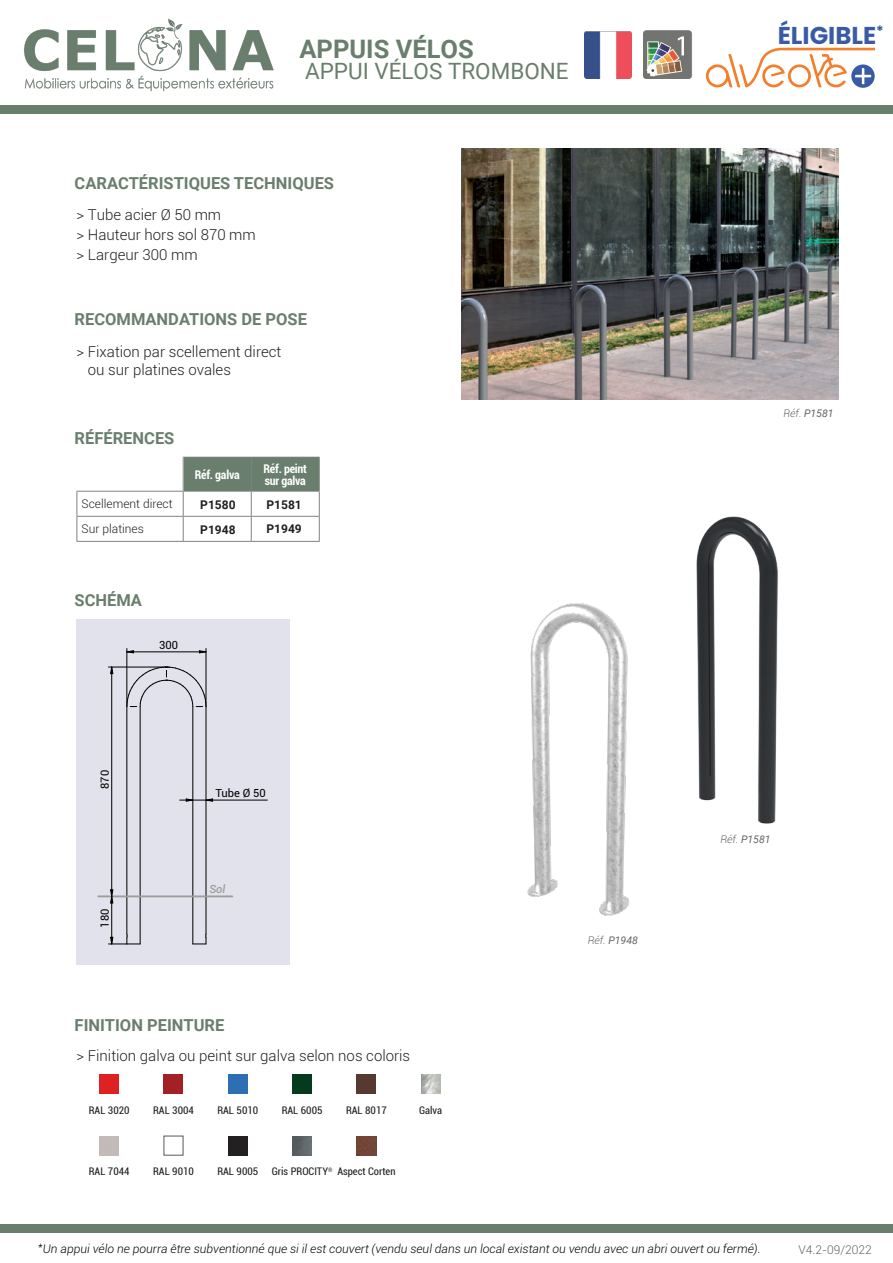
<style>
.page{position:relative;width:893px;height:1263px;background:#fff}
.page>*{position:absolute;margin:0;border:0;box-sizing:border-box;transform-origin:0 0}
.t1{font:700 25.5px "Roboto";color:#6a7e6d}
.t2{font:700 24.3px "Poppins";color:#395ba6}
.t3{font:22.5px "Roboto";color:#6a7e6d}
.t4{font:700 16.5px "Roboto";color:#6a7e6d}
.textes_à_puce{font:300 15px/18px "Roboto";color:#231f20}
.textes_à_puce-2{font:italic 300 12px "Roboto";color:#000}
._2011-Tab_LIGHT_dési{font:300 12px "Roboto";color:#231f20}
._2010-tab_ref{font:700 condensed 12px/12px "Roboto";letter-spacing:-.02em;color:#fff}
.t5{font:700 12px/24px "Roboto";color:#231f20}
.t6{font:300 12px "Roboto";color:#636366}
.t7{font:11.1px "Roboto";color:#000}
.t8{font:italic 500 11.1px "Roboto";color:#9d9d9c}
.t9{font:condensed 10.5px "Roboto";color:#231f20}
.t10{font:italic 10.5px "Roboto";color:#636366}
.t11{font:condensed 6.15px "Roboto";color:#231f20}
.s1{font-weight:300}
</style>
<div class="page">
<div style="left:184px;top:457px;width:135px;height:33px;background:#6a7e6d"></div>
<img style="left:527px;top:603px;width:102px;height:313px">
<div style="left:100px;top:1074px;width:19px;height:19px;background:#e02124"></div>
<div style="left:164px;top:1074px;width:19px;height:19px;background:#a32024"></div>
<div style="left:228px;top:1074px;width:19px;height:19px;background:#2e6fb4"></div>
<div style="left:228px;top:1136px;width:19px;height:19px;background:#232021"></div>
<div style="left:293px;top:1074px;width:19px;height:19px;background:#033b1c"></div>
<img style="left:357px;top:1136px;width:19px;height:19px">
<div style="left:357px;top:1074px;width:19px;height:19px;background:#583931"></div>
<img style="left:293px;top:1136px;width:19px;height:19px">
<img style="left:421px;top:1074px;width:19px;height:19px">
<img style="left:462px;top:149px;width:376px;height:251px">
<img style="left:696px;top:516px;width:82px;height:308px">
<div style="left:77px;top:619px;width:213px;height:346px;background:#e1e2eb"></div>
<hr style="left:140px;top:706px;width:1px;height:238px;background:#000">
<hr style="left:127px;top:706px;width:1px;height:228px;background:#000">
<hr style="left:193px;top:706px;width:1px;height:238px;background:#000">
<hr style="left:206px;top:706px;width:1px;height:228px;background:#000">
<svg style="left:193px;top:934px;width:14px;height:11px"></svg>
<svg style="left:127px;top:667px;width:80px;height:40px"></svg>
<hr style="left:98px;top:895px;width:134px;height:2px;background:#9d9d9c">
<hr style="left:127px;top:648px;width:1px;height:58px;background:#000">
<hr style="left:206px;top:648px;width:1px;height:58px;background:#000">
<svg style="left:126px;top:650px;width:8px;height:3px"></svg>
<svg style="left:199px;top:650px;width:7px;height:2px"></svg>
<hr style="left:127px;top:652px;width:79px;height:1px;background:#000">
<hr style="left:108px;top:667px;width:58px;height:1px;background:#000">
<svg style="left:110px;top:666px;width:3px;height:8px"></svg>
<hr style="left:111px;top:667px;width:1px;height:229px;background:#000">
<svg style="left:108px;top:934px;width:32px;height:11px"></svg>
<svg style="left:110px;top:889px;width:3px;height:15px"></svg>
<hr style="left:111px;top:896px;width:1px;height:48px;background:#000">
<svg style="left:186px;top:798px;width:7px;height:4px"></svg>
<svg style="left:205px;top:798px;width:8px;height:4px"></svg>
<hr style="left:180px;top:800px;width:87px;height:1px;background:#000">
<hr style="left:77px;top:491px;width:106px;height:1px;background:#808285">
<hr style="left:77px;top:516px;width:106px;height:1px;background:#808285">
<svg style="left:77px;top:492px;width:1px;height:49px"></svg>
<hr style="left:183px;top:516px;width:68px;height:1px;background:#808285">
<svg style="left:183px;top:492px;width:1px;height:49px"></svg>
<hr style="left:251px;top:516px;width:69px;height:1px;background:#808285">
<svg style="left:251px;top:492px;width:1px;height:49px"></svg>
<svg style="left:319px;top:492px;width:1px;height:49px"></svg>
<hr style="left:77px;top:541px;width:106px;height:1px;background:#808285">
<hr style="left:183px;top:457px;width:68px;height:1px;background:#808285">
<hr style="left:183px;top:458px;width:1px;height:33px;background:#808285">
<hr style="left:251px;top:457px;width:69px;height:1px;background:#808285">
<hr style="left:251px;top:458px;width:1px;height:33px;background:#808285">
<hr style="left:319px;top:458px;width:1px;height:33px;background:#808285">
<hr style="left:183px;top:541px;width:68px;height:1px;background:#808285">
<hr style="left:251px;top:541px;width:69px;height:1px;background:#808285">
<hr style="left:183px;top:491px;width:68px;height:1px;background:#808285">
<hr style="left:251px;top:491px;width:69px;height:1px;background:#808285">
<svg style="left:706px;top:48px;width:169px;height:40px"></svg>
<div style="left:0;top:106px;width:893px;height:8px;background:#6a7e6d"></div>
<img style="left:584px;top:32px;width:47px;height:47px">
<img style="left:643px;top:30px;width:49px;height:49px">
<img style="left:24px;top:18px;width:250px;height:74px">
<div style="left:0;top:1224px;width:893px;height:8px;background:#6a7e6d"></div>
<h1 class="t1" style="left:299px;top:31px;width:176px">APPUIS VÉLOS</h1>
<h3 class="t3" style="left:305px;top:55px;width:265px">APPUI VÉLOS TROMBONE</h3>
<p class="t4" style="left:75px;top:171px;width:261px">CARACTÉRISTIQUES TECHNIQUES</p>
<p class="textes_à_puce" style="left:77px;top:205px;width:146px">&gt; Tube acier Ø 50 mm</p>
<p class="textes_à_puce" style="left:77px;top:225px;width:181px">&gt; Hauteur hors sol 870 mm</p>
<p class="textes_à_puce" style="left:77px;top:245px;width:123px">&gt; Largeur 300 mm</p>
<p class="t4" style="left:75px;top:308px;width:234px">RECOMMANDATIONS DE POSE</p>
<p class="textes_à_puce" style="left:88px;top:342px;width:195px;text-indent:-11px">&gt; Fixation par scellement direct ou sur platines ovales</p>
<p class="t4" style="left:75px;top:427px;width:101px">RÉFÉRENCES</p>
<p class="_2011-Tab_LIGHT_dési" style="left:82px;top:496px;width:93px">Scellement direct</p>
<p class="_2011-Tab_LIGHT_dési" style="left:82px;top:521px;width:64px">Sur platines</p>
<p class="_2010-tab_ref" style="left:195px;top:468px;width:46px">Réf. galva</p>
<p class="_2010-tab_ref" style="left:264px;top:462px;width:45px">Réf. peint sur galva</p>
<p class="t5" style="left:200px;top:492px;width:37px">P1580</p>
<p class="t5" style="left:267px;top:492px;width:37px">P1581<br>P1949</p>
<p class="t5" style="left:200px;top:517px;width:37px">P1948</p>
<p class="t4" style="left:75px;top:588px;width:69px">SCHÉMA</p>
<p class="t7" style="left:159px;top:637px;width:20px">300</p>
<h2 class="t2" style="left:778px;top:21px;width:108px">ÉLIGIBLE<sup>*</sup></h2>
<p class="t10" style="left:783px;top:406px;width:52px"><span class="s1">Réf.</span> P1581</p>
<p class="t7" style="left:97px;top:789px;width:20px;rotate:-90deg">870</p>
<p class="t7" style="left:97px;top:927px;width:20px;rotate:-90deg">180</p>
<p class="t7" style="left:215px;top:786px;width:52px">Tube Ø 50</p>
<p class="t8" style="left:209px;top:881px;width:18px">Sol</p>
<p class="t10" style="left:588px;top:932px;width:52px"><span class="s1">Réf.</span> P1948</p>
<p class="t10" style="left:720px;top:832px;width:52px"><span class="s1">Réf.</span> P1581</p>
<p class="t4" style="left:75px;top:1013px;width:151px">FINITION PEINTURE</p>
<p class="textes_à_puce" style="left:77px;top:1046px;width:335px">&gt; Finition galva ou peint sur galva selon nos coloris</p>
<p class="t9" style="left:89px;top:1102px;width:42px">RAL 3020</p>
<p class="t9" style="left:153px;top:1102px;width:42px">RAL 3004</p>
<p class="t9" style="left:217px;top:1102px;width:42px">RAL 5010</p>
<p class="t9" style="left:282px;top:1102px;width:42px">RAL 6005</p>
<p class="t9" style="left:346px;top:1102px;width:42px">RAL 8017</p>
<p class="t9" style="left:419px;top:1102px;width:24px">Galva</p>
<p class="t9" style="left:89px;top:1164px;width:42px">RAL 7044</p>
<p class="t9" style="left:153px;top:1164px;width:42px">RAL 9010</p>
<p class="t9" style="left:217px;top:1164px;width:42px">RAL 9005</p>
<p class="t9" style="left:272px;top:1164px;width:58px">Gris PROCITY</p>
<p class="t9" style="left:337px;top:1164px;width:60px">Aspect Corten</p>
<p class="t11" style="left:328px;top:1165px;width:6px">®</p>
<p class="textes_à_puce-2" style="left:38px;top:1240px;width:724px">*Un appui vélo ne pourra être subventionné que si il est couvert (vendu seul dans un local existant ou vendu avec un abri ouvert ou fermé).</p>
<p class="t6" style="left:798px;top:1241px;width:75px">V4.2-09/2022</p>
</div>
